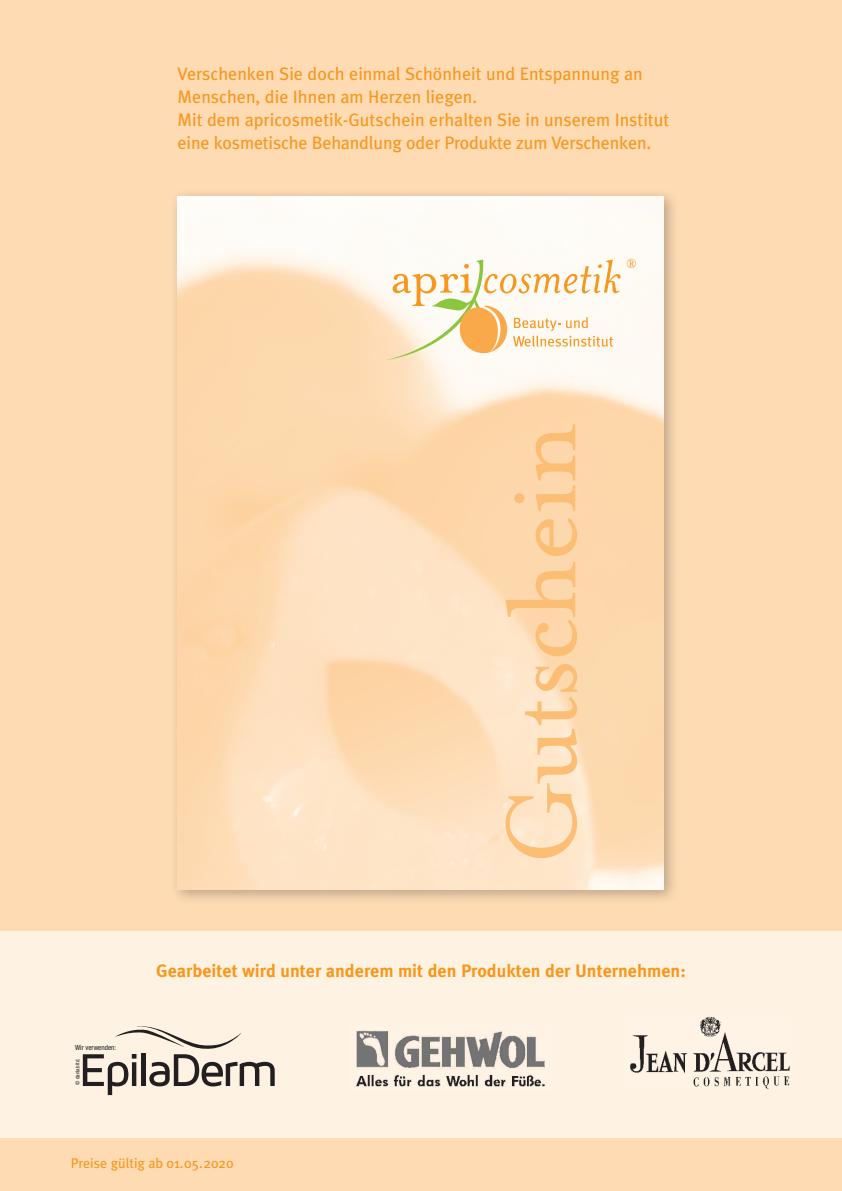
<style>
.page{position:relative;width:842px;height:1191px;background:#fedbb3}
.page>*{position:absolute;margin:0;border:0;box-sizing:border-box;transform-origin:0 0}
.t1{font:113.2px "Mrs Eaves Roman";letter-spacing:-.015em;color:#fcbe75}
.t2{font:18px/23px "Meta Plus";color:#f7971d}
.t3{font:700 18px "Meta Plus";color:#f7971d}
.t4{font:14px "Meta Plus";color:#f7971d}
.t5{font:condensed 7.2px "Helvetica Neue";color:#231f20}
.t6{font:condensed 5.4px "Helvetica Neue";color:#231f20}
</style>
<div class="page">
<div style="left:0;top:931px;width:842px;height:206px;background:#fef3e3"></div>
<div style="left:170px;top:188px;width:510px;height:717px;background:#231f20;opacity:.3"></div>
<img style="left:178px;top:196px;width:486px;height:693px">
<svg style="left:627px;top:259px;width:9px;height:9px"></svg>
<svg style="left:385px;top:259px;width:236px;height:101px;background:#f9e8cc"></svg>
<img style="left:356px;top:1030px;width:189px;height:57px">
<img style="left:629px;top:1016px;width:161px;height:73px">
<svg style="left:83px;top:1026px;width:192px;height:69px"></svg>
<p class="t2" style="left:178px;top:62px;width:493px">Verschenken Sie doch einmal Schönheit und Entspannung an Menschen, die Ihnen am Herzen liegen.<br>Mit dem apricosmetik-Gutschein erhalten Sie in unserem Institut eine kosmetische Behandlung oder Produkte zum Verschenken.</p>
<h1 class="t1" style="left:480px;top:866px;width:446px;rotate:-90deg">Gutschein</h1>
<p class="t5" style="left:75px;top:1043px;width:43px">Wir verwenden:</p>
<p class="t6" style="left:75px;top:1085px;width:28px;rotate:-90deg">© danlab ltd.</p>
<p class="t3" style="left:156px;top:960px;width:531px">Gearbeitet wird unter anderem mit den Produkten der Unternehmen:</p>
<p class="t4" style="left:71px;top:1155px;width:164px">Preise gültig ab 01.05.2020</p>
</div>
